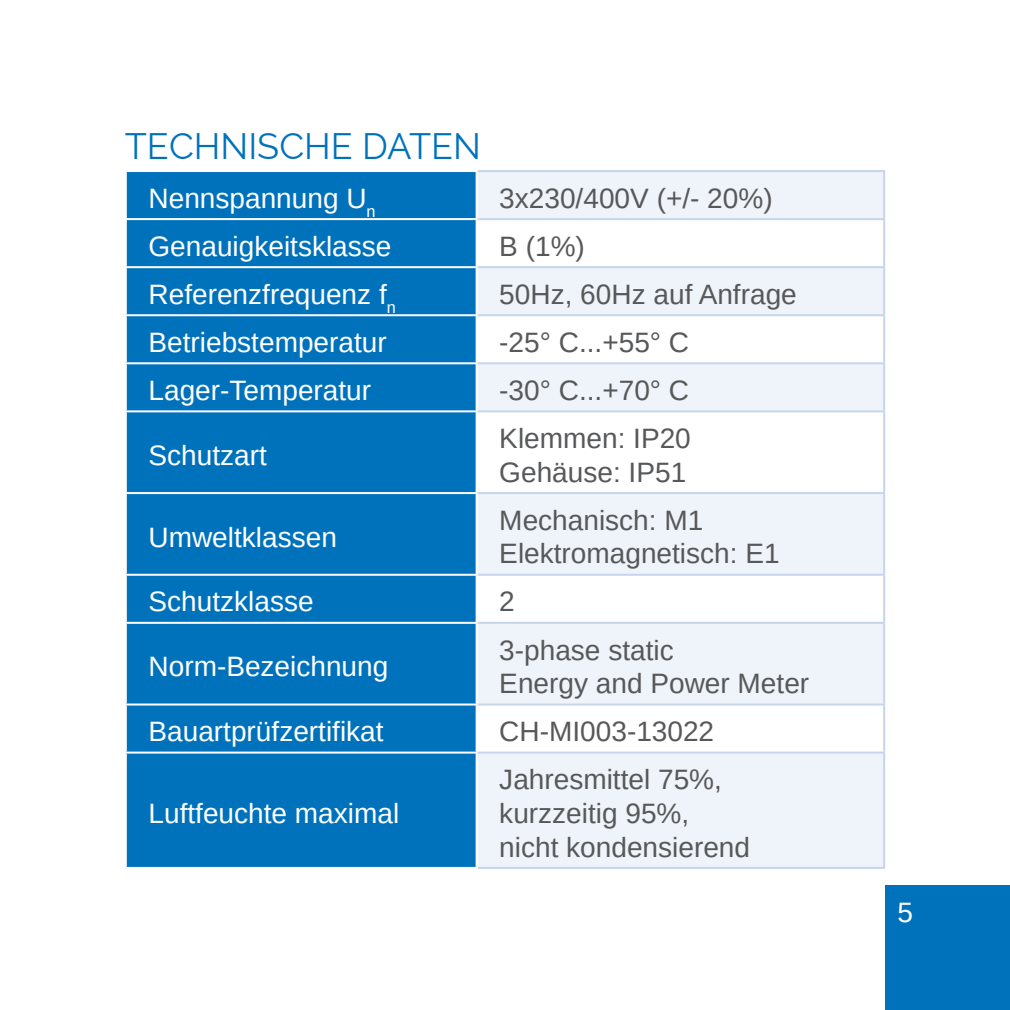
<style>
.page{position:relative;width:1010px;height:1010px;background:#fff}
.page>*{position:absolute;margin:0;border:0;box-sizing:border-box;transform-origin:0 0}
.t1{font:36px "Raleway";color:#0072bc}
.t2{font:28px/33.6px "Arimo";color:#57585a}
.t3{font:28px "Arimo";color:#fff}
</style>
<div class="page">
<div style="left:884px;top:884px;width:125px;height:125px;background:#0072bc"></div>
<div style="left:127px;top:172px;width:348px;height:694px;background:#0072bc"></div>
<svg style="left:477px;top:172px;width:405px;height:694px;fill:#eff4fa"></svg>
<hr style="left:477px;top:170px;width:407px;height:2px;background:#c6d5ed">
<hr style="left:882px;top:172px;width:2px;height:46px;background:#c6d5ed">
<hr style="left:882px;top:220px;width:2px;height:46px;background:#c6d5ed">
<hr style="left:882px;top:268px;width:2px;height:46px;background:#c6d5ed">
<hr style="left:882px;top:316px;width:2px;height:46px;background:#c6d5ed">
<hr style="left:882px;top:364px;width:2px;height:46px;background:#c6d5ed">
<hr style="left:882px;top:412px;width:2px;height:80px;background:#c6d5ed">
<hr style="left:882px;top:494px;width:2px;height:79px;background:#c6d5ed">
<hr style="left:882px;top:575px;width:2px;height:46px;background:#c6d5ed">
<hr style="left:882px;top:623px;width:2px;height:80px;background:#c6d5ed">
<hr style="left:882px;top:705px;width:2px;height:46px;background:#c6d5ed">
<hr style="left:882px;top:753px;width:2px;height:113px;background:#c6d5ed">
<hr style="left:477px;top:866px;width:407px;height:2px;background:#c6d5ed">
<hr style="left:125px;top:218px;width:352px;height:2px;background:#fff">
<hr style="left:477px;top:218px;width:407px;height:2px;background:#c6d5ed">
<hr style="left:125px;top:266px;width:352px;height:2px;background:#fff">
<hr style="left:477px;top:266px;width:407px;height:2px;background:#c6d5ed">
<hr style="left:125px;top:314px;width:352px;height:2px;background:#fff">
<hr style="left:477px;top:314px;width:407px;height:2px;background:#c6d5ed">
<hr style="left:125px;top:362px;width:352px;height:2px;background:#fff">
<hr style="left:477px;top:362px;width:407px;height:2px;background:#c6d5ed">
<hr style="left:125px;top:410px;width:352px;height:2px;background:#fff">
<hr style="left:477px;top:410px;width:407px;height:2px;background:#c6d5ed">
<hr style="left:125px;top:492px;width:352px;height:2px;background:#fff">
<hr style="left:477px;top:492px;width:407px;height:2px;background:#c6d5ed">
<hr style="left:125px;top:573px;width:352px;height:2px;background:#fff">
<hr style="left:477px;top:573px;width:407px;height:2px;background:#c6d5ed">
<hr style="left:125px;top:621px;width:352px;height:2px;background:#fff">
<hr style="left:477px;top:621px;width:407px;height:2px;background:#c6d5ed">
<hr style="left:125px;top:703px;width:352px;height:2px;background:#fff">
<hr style="left:477px;top:703px;width:407px;height:2px;background:#c6d5ed">
<hr style="left:125px;top:751px;width:352px;height:2px;background:#fff">
<hr style="left:477px;top:751px;width:407px;height:2px;background:#c6d5ed">
<p class="t1" style="left:125px;top:125px;width:357px">TECHNISCHE DATEN</p>
<p class="t3" style="left:148px;top:183px;width:229px">Nennspannung U<sub>n</sub></p>
<p class="t2" style="left:499px;top:181px;width:275px">3x230/400V (+/- 20%)</p>
<p class="t3" style="left:148px;top:231px;width:244px">Genauigkeitsklasse</p>
<p class="t2" style="left:499px;top:229px;width:87px">B (1%)</p>
<p class="t3" style="left:148px;top:279px;width:249px">Referenzfrequenz f<sub>n</sub></p>
<p class="t2" style="left:499px;top:278px;width:299px">50Hz, 60Hz auf Anfrage</p>
<p class="t3" style="left:148px;top:327px;width:240px">Betriebstemperatur</p>
<p class="t2" style="left:499px;top:326px;width:191px">-25° C...+55° C</p>
<p class="t3" style="left:148px;top:375px;width:224px">Lager-Temperatur</p>
<p class="t2" style="left:499px;top:374px;width:191px">-30° C...+70° C</p>
<p class="t3" style="left:148px;top:440px;width:120px">Schutzart</p>
<p class="t2" style="left:499px;top:422px;width:193px">Klemmen: IP20<br>Gehäuse: IP51</p>
<p class="t3" style="left:148px;top:522px;width:190px">Umweltklassen</p>
<p class="t2" style="left:499px;top:503px;width:282px">Mechanisch: M1<br>Elektromagnetisch: E1</p>
<p class="t3" style="left:148px;top:586px;width:166px">Schutzklasse</p>
<p class="t2" style="left:499px;top:585px;width:17px">2</p>
<p class="t3" style="left:148px;top:651px;width:241px">Norm-Bezeichnung</p>
<p class="t2" style="left:499px;top:633px;width:311px">3-phase static<br>Energy and Power Meter</p>
<p class="t3" style="left:148px;top:716px;width:236px">Bauartprüfzertifikat</p>
<p class="t2" style="left:499px;top:714px;width:216px">CH-MI003-13022</p>
<p class="t3" style="left:148px;top:798px;width:252px">Luftfeuchte maximal</p>
<p class="t2" style="left:499px;top:762px;width:252px">Jahresmittel 75%, kurzzeitig 95%, nicht kondensierend</p>
<p class="t3" style="left:897px;top:897px;width:17px">5</p>
</div>
